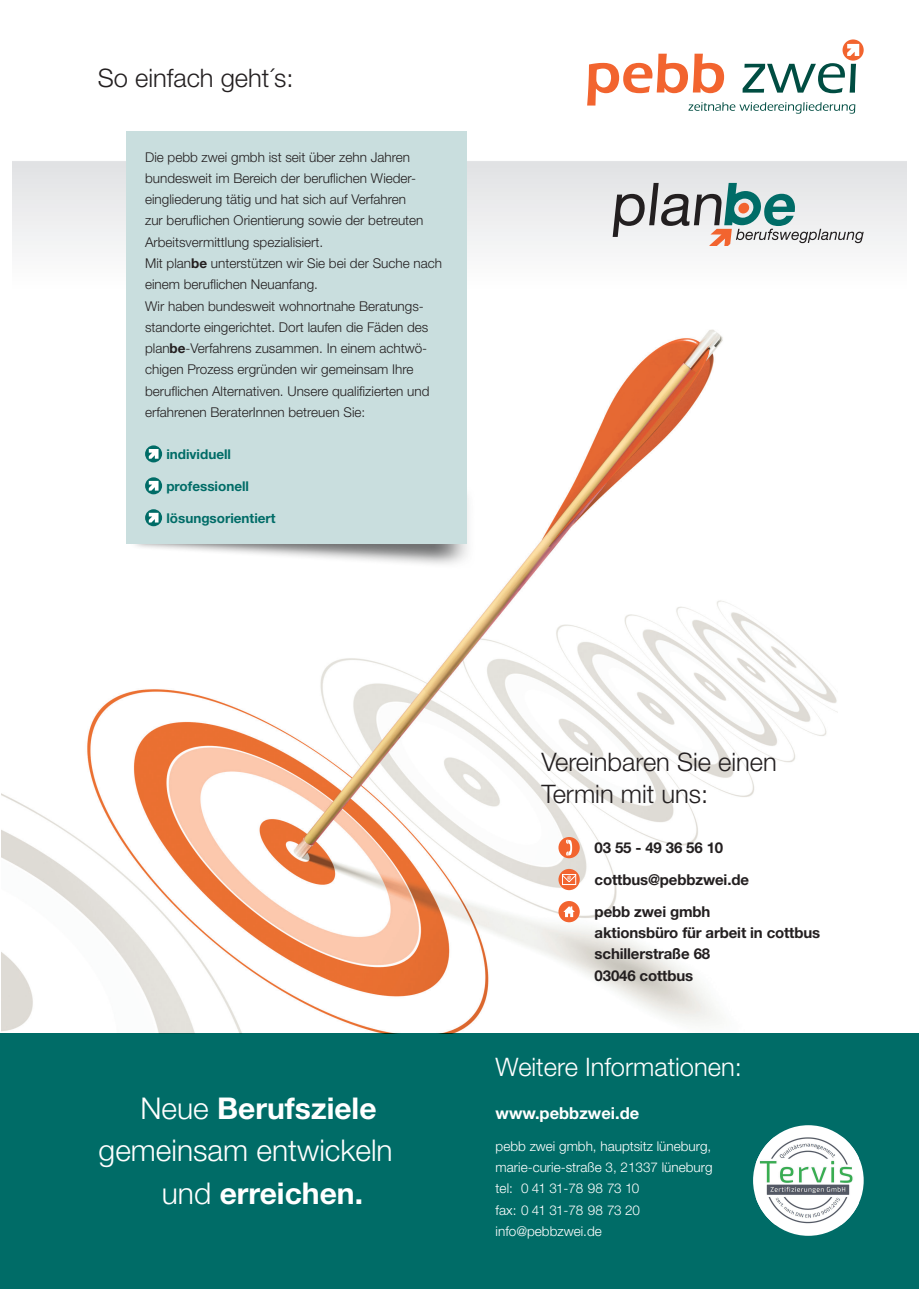
<style>
.page{position:relative;width:919px;height:1289px;background:#fff}
.page>*{position:absolute;margin:0;border:0;box-sizing:border-box;transform-origin:0 0}
.t1{font:700 30px "Helvetica Neue LT Std";color:#fff}
.t2{font:300 30px "Helvetica Neue LT Std";color:#fff}
.t3{font:300 25.5px/32px "Helvetica Neue LT Std";color:#231f20}
.t4{font:300 25.5px "Helvetica Neue LT Std";color:#fff}
.t5{font:700 16.5px "Helvetica Neue LT Std";color:#fff}
.t6{font:700 15px/32px "Helvetica Neue LT Std";letter-spacing:-.01em;color:#231f20}
.t7{font:300 13.5px/21.3px "Helvetica Neue LT Std";color:#231f20}
.t8{font:300 13.5px/21.3px "Helvetica Neue LT Std";color:#fff}
.t9{font:700 13.5px "Helvetica Neue LT Std";color:#006c67}
.s1{font-weight:700}
.s2{font-weight:300}
</style>
<div class="page">
<img style="left:13px;top:40px;width:893px;height:673px">
<div style="left:0;top:1033px;width:918px;height:255px;background:#006c67"></div>
<svg style="left:842px;top:39px;width:21px;height:22px"></svg>
<svg style="left:587px;top:44px;width:272px;height:70px"></svg>
<svg style="left:612px;top:183px;width:251px;height:63px;background:#b2bebe"></svg>
<img style="left:1px;top:227px;width:836px;height:806px">
<img style="left:107px;top:473px;width:381px;height:130px">
<div style="left:126px;top:132px;width:340px;height:412px;background:#c9dede"></div>
<svg style="left:145px;top:445px;width:17px;height:17px"></svg>
<svg style="left:149px;top:449px;width:9px;height:9px"></svg>
<svg style="left:145px;top:477px;width:17px;height:17px"></svg>
<svg style="left:149px;top:481px;width:9px;height:9px"></svg>
<svg style="left:145px;top:509px;width:17px;height:17px"></svg>
<svg style="left:149px;top:513px;width:9px;height:9px"></svg>
<div style="left:558px;top:837px;width:21px;height:21px;background:#f2642f;border-radius:50%"></div>
<svg style="left:566px;top:839px;width:6px;height:16px"></svg>
<svg style="left:558px;top:868px;width:21px;height:22px"></svg>
<svg style="left:561px;top:874px;width:15px;height:8px"></svg>
<div style="left:558px;top:901px;width:21px;height:21px;background:#f2642f;border-radius:50%"></div>
<svg style="left:563px;top:906px;width:12px;height:11px"></svg>
<div style="left:753px;top:1125px;width:110px;height:110px;background:#fff;border-radius:50%"></div>
<img style="left:755px;top:1136px;width:103px;height:88px">
<h2 class="t3" style="left:98px;top:62px;width:197px">So einfach geht´s:</h2>
<p class="t7" style="left:145px;top:146px;width:298px">Die pebb zwei gmbh ist seit über zehn Jahren bundesweit im Bereich der beruflichen Wieder&shy;eingliederung tätig und hat sich auf Verfahren<br>zur beruflichen Orientierung sowie der betreuten Arbeitsvermittlung spezialisiert.<br>Mit plan<span class="s1">be</span> unterstützen wir Sie bei der Suche nach einem beruflichen Neuanfang.<br>Wir haben bundesweit wohnortnahe Beratungs&shy;standorte eingerichtet. Dort laufen die Fäden des plan<span class="s1">be</span>-Verfahrens zusammen. In einem achtwö&shy;chigen Prozess ergründen wir gemeinsam Ihre beruflichen Alternativen. Unsere qualifizierten und erfahrenen BeraterInnen betreuen Sie:</p>
<p class="t9" style="left:166px;top:446px;width:66px">individuell</p>
<p class="t9" style="left:166px;top:478px;width:84px">professionell</p>
<p class="t9" style="left:166px;top:510px;width:111px">lösungsorientiert</p>
<h1 class="t1" style="left:140px;top:1089px;width:238px"><span class="s2">Neue</span> Berufsziele</h1>
<h1 class="t2" style="left:99px;top:1132px;width:295px">gemeinsam entwickeln</h1>
<h1 class="t1" style="left:162px;top:1174px;width:203px"><span class="s2">und</span> erreichen.</h1>
<h2 class="t3" style="left:541px;top:745px;width:237px">Vereinbaren Sie einen<br>Termin mit uns:</h2>
<p class="t6" style="left:594px;top:831px;width:156px">03 55 - 49 36 56 10 cottbus@pebbzwei.de pebb zwei gmbh</p>
<p class="t6" style="left:594px;top:921px;width:227px;line-height:21.3px">aktionsbüro für arbeit in cottbus schillerstraße 68<br>03046 cottbus</p>
<h2 class="t4" style="left:495px;top:1051px;width:248px">Weitere Informationen:</h2>
<p class="t5" style="left:495px;top:1102px;width:145px">www.pebbzwei.de</p>
<p class="t8" style="left:495px;top:1134px;width:218px">pebb zwei gmbh, hauptsitz lüneburg, marie-curie-straße 3, 21337 lüneburg tel: 0 41 31-78 98 73 10<br>fax: 0 41 31-78 98 73 20 info@pebbzwei.de</p>
</div>
